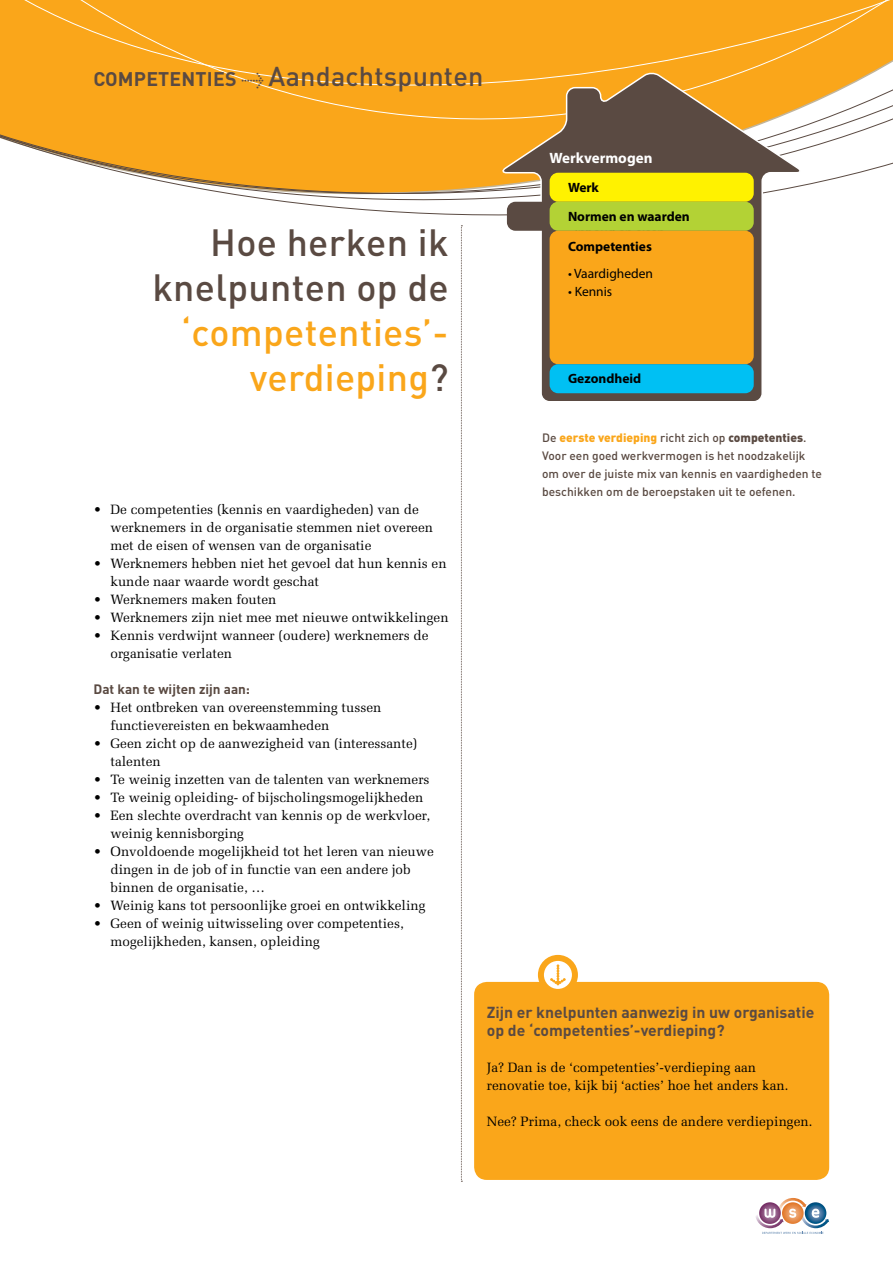
<style>
.page{position:relative;width:893px;height:1263px;background:#fff}
.page>*{position:absolute;margin:0;border:0;box-sizing:border-box;transform-origin:0 0}
.t1{font:500 37.5px/45px "DIN";letter-spacing:.01em;color:#faa61a;text-align:right}
.t2{font:500 37.5px/45px "DIN";letter-spacing:.01em;color:#5a4a42;text-align:right}
.t3{font:500 27px "DIN";letter-spacing:.01em;color:#5a4a42}
.t4{font:700 15.75px/18px "DIN";color:#5a4a42}
.t5{font:700 15px "Myriad Pro";color:#fff}
.t6{font:13.5px/18px "Melior";color:#000}
.t7{font:700 13.5px/29.7px "Myriad Pro";color:#000}
.t8{font:13.5px "Myriad Pro";color:#000}
.t9{font:700 13.5px "DIN";color:#5a4a42}
.t10{font:500 12px/18px "DIN";color:#5a4a42}
.s1{font-weight:700;font-size:19.5px}
.s2{font-family:"Meta Plus Normal";font-weight:400;font-size:19.5px}
.s3{color:#5a4a42}
.s4{font-weight:900;color:#faa61a}
.s5{font-weight:900}
</style>
<div class="page">
<svg style="left:0;top:0;width:893px;height:227px"></svg>
<svg style="left:756px;top:1198px;width:73px;height:36px"></svg>
<svg style="left:500px;top:71px;width:302px;height:330px"></svg>
<div style="left:550px;top:173px;width:204px;height:29px;background:#fff200;border-radius:9px"></div>
<div style="left:550px;top:202px;width:204px;height:29px;background:#b3d235;border-radius:9px"></div>
<div style="left:550px;top:231px;width:204px;height:133px;background:#faa61a;border-radius:9px"></div>
<div style="left:550px;top:364px;width:204px;height:29px;background:#00c0f3;border-radius:9px"></div>
<svg style="left:507px;top:202px;width:36px;height:29px"></svg>
<div style="left:474px;top:982px;width:355px;height:198px;background:#faa61a;border-radius:13px"></div>
<svg style="left:461px;top:225px;width:1px;height:957px"></svg>
<svg style="left:541px;top:958px;width:34px;height:34px"></svg>
<div style="left:538px;top:955px;width:40px;height:40px;border:6px solid #faa61a;border-radius:50%"></div>
<svg style="left:550px;top:965px;width:15px;height:20px"></svg>
<h2 class="t3" style="left:94px;top:58px;width:391px"><span class="s1">Competenti es</span> <span class="s2">&gt;</span> Aandachtspunten</h2>
<h1 class="t2" style="left:152px;top:219px;width:298px">Hoe herken ik knelpunten op de</h1>
<h1 class="t1" style="left:181px;top:309px;width:269px">‘competenties’- verdieping<span class="s3">?</span></h1>
<p class="t6" style="left:111px;top:500px;width:324px;text-indent:-17px">• De competenties (kennis en vaardigheden) van de werknemers in de organisatie stemmen niet overeen met de eisen of wensen van de organisatie</p>
<p class="t6" style="left:111px;top:554px;width:338px;text-indent:-17px">• Werknemers hebben niet het gevoel dat hun kennis en kunde naar waarde wordt geschat</p>
<p class="t6" style="left:94px;top:590px;width:184px">• Werknemers maken fouten</p>
<p class="t6" style="left:94px;top:608px;width:357px">• Werknemers zijn niet mee met nieuwe ontwikkelingen</p>
<p class="t6" style="left:111px;top:626px;width:319px;text-indent:-17px">• Kennis verdwijnt wanneer (oudere) werknemers de organisatie verlaten</p>
<p class="t9" style="left:94px;top:680px;width:158px">Dat kan te wijten zijn aan:</p>
<p class="t6" style="left:111px;top:698px;width:272px;text-indent:-17px">• Het ontbreken van overeenstemming tussen functievereisten en bekwaamheden</p>
<p class="t6" style="left:111px;top:734px;width:308px;text-indent:-17px">• Geen zicht op de aanwezigheid van (interessante) talenten</p>
<p class="t6" style="left:94px;top:770px;width:338px">• Te weinig inzetten van de talenten van werknemers</p>
<p class="t6" style="left:94px;top:788px;width:331px">• Te weinig opleiding- of bijscholingsmogelijkheden</p>
<p class="t6" style="left:111px;top:806px;width:321px;text-indent:-17px">• Een slechte overdracht van kennis op de werkvloer, weinig kennisborging</p>
<p class="t6" style="left:111px;top:842px;width:325px;text-indent:-17px">• Onvoldoende mogelijkheid tot het leren van nieuwe dingen in de job of in functie van een andere job binnen de organisatie, …</p>
<p class="t6" style="left:94px;top:896px;width:334px">• Weinig kans tot persoonlijke groei en ontwikkeling</p>
<p class="t6" style="left:111px;top:914px;width:295px;text-indent:-17px">• Geen of weinig uitwisseling over competenties, mogelijkheden, kansen, opleiding</p>
<p class="t5" style="left:550px;top:148px;width:104px">Werkvermogen</p>
<p class="t7" style="left:568px;top:172px;width:32px">Werk</p>
<p class="t8" style="left:568px;top:206px;width:107px">• Omstandigheden</p>
<p class="t7" style="left:568px;top:201px;width:123px">Normen en waarden<br>Competenties</p>
<p class="t8" style="left:568px;top:265px;width:87px">• Vaardigheden</p>
<p class="t8" style="left:568px;top:283px;width:46px">• Kennis</p>
<p class="t7" style="left:568px;top:363px;width:75px">Gezondheid</p>
<p class="t10" style="left:542px;top:428px;width:281px">De <span class="s4">eerste verdieping</span> richt zich op <span class="s5">competenties</span>.<br>Voor een goed werkvermogen is het noodzakelijk om over de juiste mix van kennis en vaardigheden te beschikken om de beroepstaken uit te oefenen.</p>
<p class="t4" style="left:487px;top:1003px;width:329px">Zijn er knelpunten aanwezig in uw organisatie op de ‘competenties’-verdieping?</p>
<p class="t6" style="left:487px;top:1058px;width:303px">Ja? Dan is de ‘competenties’-verdieping aan renovatie toe, kijk bij ‘acties’ hoe het anders kan.</p>
<p class="t6" style="left:487px;top:1112px;width:327px">Nee? Prima, check ook eens de andere verdiepingen.</p>
</div>
